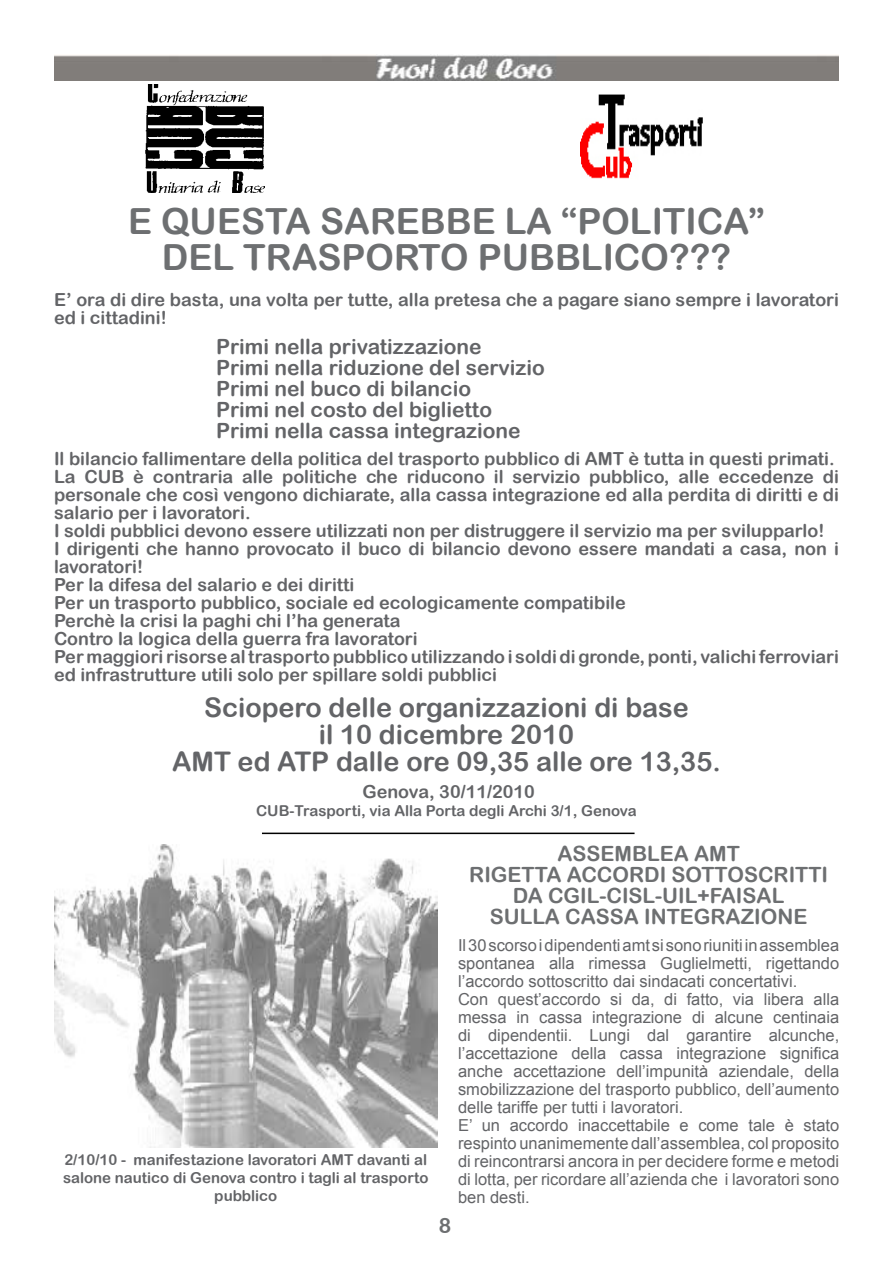
<style>
.page{position:relative;width:893px;height:1263px;background:#fff}
.page>*{position:absolute;margin:0;border:0;box-sizing:border-box;transform-origin:0 0}
.t1{font:36px/36px "Arial Rounded MT Bold";color:#6d6f71;text-align:center}
.t2{font:27px/27px "Arial Rounded MT Bold";color:#636467;text-align:center}
.t3{font:21px/21px "Arial Rounded MT Bold";color:#636467}
.t4{font:21px/21px "Arial Rounded MT Bold";color:#6d6f71;text-align:center}
.t5{font:18px/18px "Arial Rounded MT Bold";color:#636467}
.t6{font:16.5px/18px "Arial";color:#636467}
.t7{font:15px/18px "Arial Rounded MT Bold";color:#636467;text-align:center}
</style>
<div class="page">
<img style="left:54px;top:54px;width:785px;height:27px">
<img style="left:145px;top:84px;width:120px;height:108px">
<img style="left:580px;top:94px;width:123px;height:85px">
<img style="left:54px;top:845px;width:383px;height:302px">
<hr style="left:262px;top:833px;width:372px;height:1px;background:#000">
<h1 class="t1" style="left:128px;top:203px;width:638px">E QU ESTA SAREBBE LA “POLITICA”<br>DEL TRASPORTO PU BBLICO???</h1>
<p class="t5" style="left:54px;top:291px;width:786px">E’ ora di dire basta, una volta per tutte, alla pretesa che a pagare siano sempre i lavoratori ed i cittadini!</p>
<p class="t3" style="left:216px;top:336px;width:330px">Primi nella privatizzazione<br>Primi nella riduzione del servizio<br>Primi nel buco di bilancio<br>Primi nel costo del biglietto<br>Primi nella cassa integrazione</p>
<p class="t5" style="left:54px;top:450px;width:786px">Il bilancio fallimentare della politica del trasporto pubblico di AMT è tutta in questi primati.<br>La CU B è contraria alle politiche che riducono il servizio pubblico, alle eccedenze di personale che così vengono dichiarate, alla cassa integrazione ed alla perdita di diritti e di salario per i lavoratori.<br>I soldi pubblici devono essere utilizzati non per distruggere il servizio ma per svilupparlo!<br>I dirigenti che hanno provocato il buco di bilancio devono essere mandati a casa, non i lavoratori!<br>Per la difesa del salario e dei diritti<br>Per un trasporto pubblico, sociale ed ecologicamente compatibile<br>Perchè la crisi la paghi chi l’ha generata<br>Contro la logica della guerra fra lavoratori<br>Per maggiori risorse al trasporto pubblico utilizzando i soldi di gronde, ponti, valichi ferroviari ed infrastrutture utili solo per spillare soldi pubblici</p>
<h2 class="t2" style="left:172px;top:694px;width:550px">Sciopero delle organizzazioni di base<br>il 10 dicembre 2010<br>AMT ed ATP dalle ore 09,35 alle ore 13,35.</h2>
<p class="t5" style="left:362px;top:783px;width:174px">Genova, 30/11/2010</p>
<p class="t7" style="left:256px;top:802px;width:382px">CU B-Trasporti, via Alla Porta degli Archi 3/1, Genova</p>
<p class="t7" style="left:63px;top:1150px;width:367px">2/10/10 - manifestazione lavoratori AMT davanti al salone nautico di Genova contro i tagli al trasporto pubblico</p>
<p class="t4" style="left:439px;top:1215px;width:14px">8</p>
<p class="t4" style="left:469px;top:843px;width:360px">ASSEMBLEA AMT<br>RIGETTA ACCORDI SOTTOSCRITTI<br>DA CGIL-CISL-U IL+FAISAL<br>SU LLA CASSA INTEGRAZIONE</p>
<p class="t6" style="left:458px;top:937px;width:383px">Il 30 scorso i dipendenti amt si sono riuniti in assemblea spontanea alla rimessa Guglielmetti, rigettando l’accordo sottoscritto dai sindacati concertativi.<br>Con quest’accordo si da, di fatto, via libera alla messa in cassa integrazione di alcune centinaia di dipendentii. Lungi dal garantire alcunche, l’accettazione della cassa integrazione significa anche accettazione dell’impunità aziendale, della smobilizzazione del trasporto pubblico, dell’aumento delle tariffe per tutti i lavoratori.<br>E’ un accordo inaccettabile e come tale è stato respinto unanimemente dall’assemblea, col proposito di reincontrarsi ancora in per decidere forme e metodi di lotta, per ricordare all’azienda che i lavoratori sono ben desti.</p>
</div>
